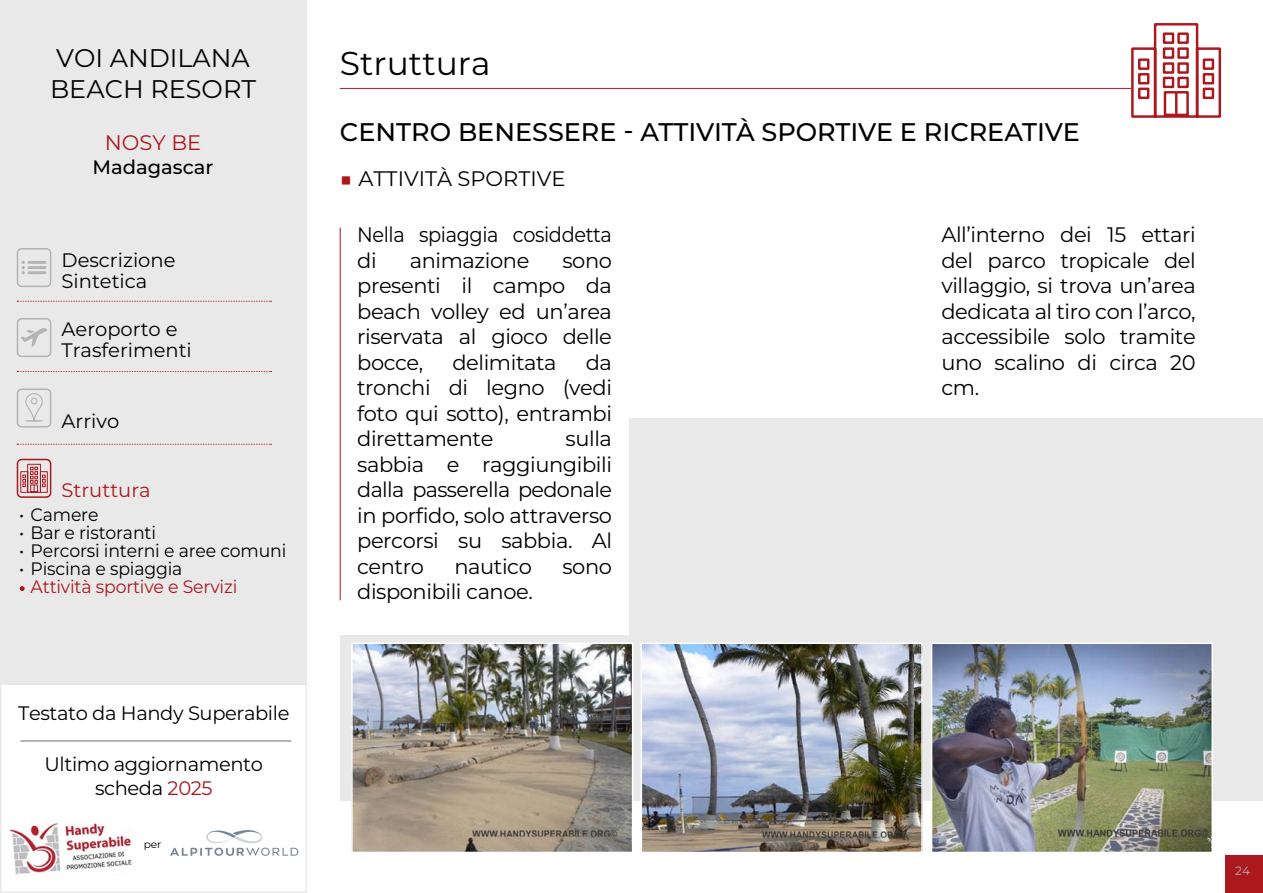
<style>
.page{position:relative;width:1263px;height:893px;background:#fff}
.page>*{position:absolute;margin:0;border:0;box-sizing:border-box;transform-origin:0 0}
.t1{font:100 33px "Montserrat";color:#000}
.t2{font:500 25.5px "Montserrat";color:#000}
.t3{font:100 25.5px/30.6px "Montserrat";color:#000}
.t4{font:100 21px/25.5px "Montserrat";letter-spacing:-.02em;color:#000;text-align:justify}
.t5{font:100 21px/25.5px "Montserrat";letter-spacing:-.02em;color:#000;scale:.92 1}
.t6{font:100 21px "Montserrat";color:#000}
.t7{font:100 21px "Montserrat";color:#ab191f}
.t8{font:100 19.5px/24px "Montserrat";letter-spacing:-.02em;color:#000;text-align:center}
.t9{font:100 19.5px/21px "Montserrat";color:#000}
.t10{font:500 19.5px "Montserrat";color:#000}
.t11{font:100 19.5px "Montserrat";color:#ab191f}
.t12{font:100 18px "Montserrat";letter-spacing:-.01em;color:#000;scale:.96 1}
.t13{font:100 18px "Montserrat";letter-spacing:-.01em;color:#ab191f;scale:.96 1}
.t14{font:100 12px "Montserrat";color:#b3b4b3}
.t15{font:100 10.5px "Montserrat";color:#000}
.s1{color:#ab191f}
</style>
<div class="page">
<div style="left:1225px;top:855px;width:38px;height:38px;background:#ab191f"></div>
<div style="left:0;top:0;width:306px;height:685px;background:#e9e9e9"></div>
<svg style="left:17px;top:301px;width:255px;height:1px"></svg>
<svg style="left:17px;top:371px;width:255px;height:1px"></svg>
<svg style="left:17px;top:444px;width:255px;height:1px"></svg>
<div style="left:17px;top:248px;width:34px;height:39px;border:2px solid #b3b4b3;border-radius:4px"></div>
<div style="left:17px;top:318px;width:34px;height:39px;border:2px solid #b3b4b3;border-radius:4px"></div>
<div style="left:17px;top:388px;width:34px;height:40px;border:2px solid #b3b4b3;border-radius:4px"></div>
<div style="left:17px;top:459px;width:34px;height:39px;border:2px solid #ab191f;border-radius:4px"></div>
<svg style="left:20px;top:328px;width:28px;height:19px"></svg>
<svg style="left:25px;top:393px;width:19px;height:33px"></svg>
<svg style="left:20px;top:464px;width:28px;height:29px"></svg>
<hr style="left:29px;top:261px;width:16px;height:3px;background:#b3b4b3">
<hr style="left:29px;top:266px;width:16px;height:3px;background:#b3b4b3">
<hr style="left:29px;top:271px;width:16px;height:3px;background:#b3b4b3">
<svg style="left:22px;top:261px;width:3px;height:13px"></svg>
<svg style="left:170px;top:830px;width:128px;height:26px"></svg>
<img style="left:9px;top:823px;width:123px;height:51px">
<svg style="left:20px;top:586px;width:5px;height:5px"></svg>
<hr style="left:20px;top:740px;width:271px;height:2px;background:#9ca0a3">
<svg style="left:1130px;top:23px;width:91px;height:95px"></svg>
<div style="left:340px;top:418px;width:923px;height:383px;background:#e9e9e9"></div>
<img style="left:354px;top:645px;width:276px;height:205px">
<div style="left:351px;top:642px;width:282px;height:211px;border:2px solid #fff"></div>
<img style="left:644px;top:645px;width:276px;height:205px">
<div style="left:641px;top:642px;width:282px;height:211px;border:2px solid #fff"></div>
<img style="left:934px;top:645px;width:276px;height:205px">
<div style="left:931px;top:642px;width:282px;height:211px;border:2px solid #fff"></div>
<div style="left:340px;top:204px;width:289px;height:431px;background:#fff"></div>
<hr style="left:340px;top:88px;width:791px;height:1px;background:#ab191f">
<hr style="left:340px;top:227px;width:1px;height:373px;background:#ab191f">
<p class="t3" style="left:50px;top:42px;width:207px">VOI ANDILANA<br>BEACH RESORT</p>
<p class="t7" style="left:105px;top:129px;width:98px">NOSY BE</p>
<p class="t10" style="left:93px;top:153px;width:122px">Madagascar</p>
<p class="t9" style="left:62px;top:249px;width:115px">Descrizione<br>Sintetica</p>
<p class="t9" style="left:62px;top:318px;width:132px">Aeroporto e<br>Trasferimenti</p>
<p class="t8" style="left:62px;top:409px;width:59px">Arrivo</p>
<p class="t11" style="left:62px;top:477px;width:91px">Struttura</p>
<p class="t12" style="left:19px;top:502px;width:84px">• Camere</p>
<p class="t12" style="left:19px;top:520px;width:144px">• Bar e ristoranti</p>
<p class="t12" style="left:19px;top:538px;width:280px">• Percorsi interni e aree comuni</p>
<p class="t12" style="left:19px;top:556px;width:172px">• Piscina e spiaggia</p>
<p class="t13" style="left:19px;top:574px;width:229px">• Attività sportive e Servizi</p>
<p class="t8" style="left:18px;top:701px;width:273px">Testato da Handy Superabile</p>
<p class="t8" style="left:45px;top:752px;width:220px">Ultimo aggiornamento scheda <span class="s1">2025</span></p>
<p class="t15" style="left:144px;top:837px;width:19px">per</p>
<h1 class="t1" style="left:340px;top:42px;width:152px">Struttura</h1>
<p class="t2" style="left:340px;top:114px;width:741px">CENTRO BENESSERE - ATTIVITÀ SPORTIVE E RICREATIVE</p>
<p class="t6" style="left:340px;top:165px;width:227px"><span class="s1">■</span> ATTIVITÀ SPORTIVE</p>
<p class="t5" style="left:357px;top:222px;width:278px">Nella spiaggia cosiddetta di</p>
<p class="t4" style="left:410px;top:247px;width:121px">animazione</p>
<p class="t4" style="left:357px;top:247px;width:256px;text-indent:205px">sono presenti il campo da beach volley ed un’area riservata al gioco delle bocce,</p>
<p class="t4" style="left:357px;top:349px;width:256px;text-indent:229px">da tronchi di legno (vedi foto qui sotto), entrambi direttamente</p>
<p class="t4" style="left:452px;top:349px;width:106px">delimitata</p>
<p class="t4" style="left:357px;top:425px;width:256px;text-indent:208px">sulla sabbia e raggiungibili dalla passerella pedonale in porfido, solo attraverso percorsi su sabbia. Al centro</p>
<p class="t4" style="left:454px;top:553px;width:79px">nautico</p>
<p class="t4" style="left:562px;top:553px;width:51px">sono</p>
<p class="t4" style="left:357px;top:579px;width:177px">disponibili canoe.</p>
<p class="t4" style="left:941px;top:222px;width:256px">All’interno dei 15 ettari del parco tropicale del villaggio, si trova un’area dedicata al tiro con l’arco, accessibile solo tramite uno scalino di circa 20 cm.</p>
<p class="t14" style="left:1235px;top:863px;width:16px">24</p>
</div>
